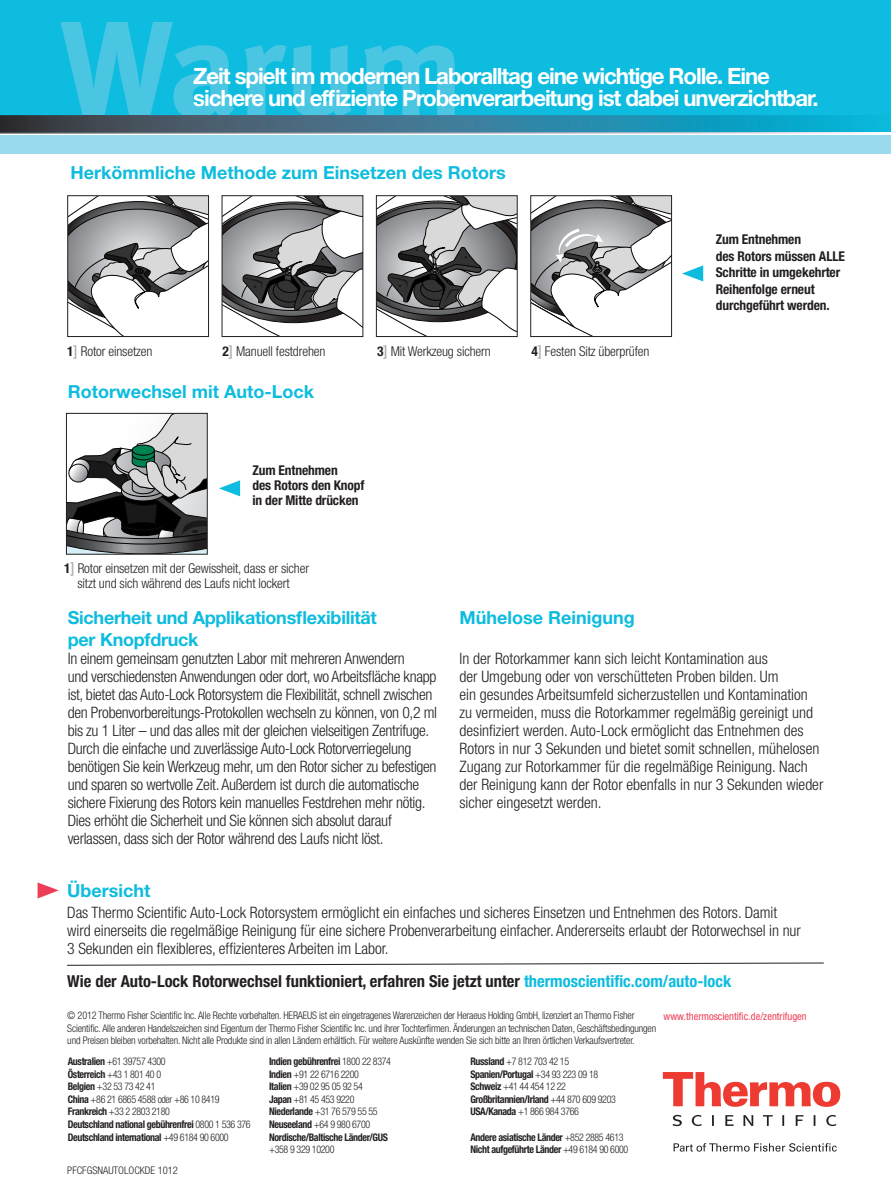
<style>
.page{position:relative;width:891px;height:1188px;background:#fff}
.page>*{position:absolute;margin:0;border:0;box-sizing:border-box;transform-origin:0 0}
.t1{font:700 22.5px/22.5px "Helvetica Neue LT Std";letter-spacing:-.05em;color:#fff}
.t2{font:700 18px/22.5px "Helvetica Neue LT Std";color:#0dbcde}
.t3{font:700 condensed 16.5px "Helvetica Neue LT Std";color:#231f20}
.t4{font:300 condensed 15.75px/18px "Helvetica Neue LT Std";letter-spacing:-.005em;color:#231f20}
.t5{font:300 condensed 13.5px/15px "Helvetica Neue LT Std";letter-spacing:-.01em;color:#231f20;text-align:center}
.t6{font:700 condensed 13.5px/16.5px "Helvetica Neue LT Std";letter-spacing:-.01em;color:#231f20}
.t7{font:700 condensed 10.5px/12.6px "Helvetica Neue LT Std";letter-spacing:-.035em;color:#231f20;scale:.95 1}
.t8{font:300 condensed 10.5px/12.6px "Helvetica Neue LT Std";letter-spacing:-.015em;color:#231f20}
.t9{font:condensed 10.5px "Helvetica Neue LT Std";color:#ee3d56}
.t10{font:300 condensed 10.5px "Helvetica Neue LT Std";letter-spacing:-.035em;color:#231f20;scale:.95 1}
.s1{font-weight:700}
.s2{font-weight:500;font-size:15px;color:#aeafb3}
.s3{color:#0dbcde}
.s4{font-weight:300}
</style>
<div class="page">
<svg style="left:68px;top:415px;width:138px;height:138px"></svg>
<div style="left:66px;top:413px;width:142px;height:142px;border:1px solid #231f20"></div>
<svg style="left:663px;top:1072px;width:177px;height:35px"></svg>
<svg style="left:672px;top:1115px;width:164px;height:11px"></svg>
<svg style="left:674px;top:1143px;width:163px;height:9px"></svg>
<svg style="left:38px;top:882px;width:21px;height:17px"></svg>
<div style="left:0;top:0;width:891px;height:132px;background:#0dbcde"></div>
<svg style="left:67px;top:962px;width:757px;height:4px"></svg>
<svg style="left:69px;top:197px;width:138px;height:138px"></svg>
<div style="left:67px;top:195px;width:142px;height:142px;border:1px solid #231f20"></div>
<svg style="left:224px;top:197px;width:137px;height:138px"></svg>
<div style="left:222px;top:195px;width:141px;height:142px;border:1px solid #231f20"></div>
<svg style="left:378px;top:197px;width:138px;height:138px"></svg>
<div style="left:376px;top:195px;width:142px;height:142px;border:1px solid #231f20"></div>
<svg style="left:532px;top:197px;width:138px;height:138px"></svg>
<div style="left:530px;top:195px;width:142px;height:142px;border:1px solid #231f20"></div>
<svg style="left:682px;top:265px;width:21px;height:16px"></svg>
<svg style="left:61px;top:22px;width:394px;height:93px"></svg>
<img style="left:0;top:115px;width:876px;height:19px">
<img style="left:82px;top:115px;width:373px;height:4px">
<div style="left:0;top:135px;width:891px;height:18px;background:#9adaed"></div>
<svg style="left:219px;top:480px;width:21px;height:16px"></svg>
<h1 class="t1" style="left:193px;top:67px;width:627px">Zeit spielt im modernen Laboralltag eine wichtige Rolle. Eine sichere und effiziente Probenverarbeitung ist dabei unverzichtbar.</h1>
<p class="t2" style="left:71px;top:163px;width:437px">Herkömmliche Methode zum Einsetzen des Rotors</p>
<p class="t5" style="left:67px;top:345px;width:87px"><span class="s1">1</span><span class="s2">]</span> Rotor einsetzen</p>
<p class="t5" style="left:223px;top:345px;width:104px"><span class="s1">2</span><span class="s2">]</span> Manuell festdrehen</p>
<p class="t5" style="left:377px;top:345px;width:115px"><span class="s1">3</span><span class="s2">]</span> Mit Werkzeug sichern</p>
<p class="t5" style="left:531px;top:345px;width:120px"><span class="s1">4</span><span class="s2">]</span> Festen Sitz überprüfen</p>
<p class="t2" style="left:68px;top:382px;width:248px">Rotorwechsel mit Auto-Lock</p>
<p class="t6" style="left:252px;top:464px;width:114px;line-height:15px">Zum Entnehmen<br>des Rotors den Knopf in der Mitte drücken</p>
<p class="t5" style="left:64px;top:561px;width:246px"><span class="s1">1</span><span class="s2">]</span> Rotor einsetzen mit der Gewissheit, dass er sicher sitzt und sich während des Laufs nicht lockert</p>
<p class="t6" style="left:716px;top:232px;width:131px">Zum Entnehmen<br>des Rotors müssen ALLE<br>Schritte in umgekehrter<br>Reihenfolge erneut durchgeführt werden.</p>
<p class="t2" style="left:68px;top:608px;width:311px">Sicherheit und Applikationsflexibilität per Knopfdruck</p>
<p class="t4" style="left:68px;top:651px;width:371px">In einem gemeinsam genutzten Labor mit mehreren Anwendern<br>und verschiedensten Anwendungen oder dort, wo Arbeitsfläche knapp ist, bietet das Auto-Lock Rotorsystem die Flexibilität, schnell zwischen den Probenvorbereitungs-Protokollen wechseln zu können, von 0,2 ml bis zu 1 Liter – und das alles mit der gleichen vielseitigen Zentrifuge.<br>Durch die einfache und zuverlässige Auto-Lock Rotorverriegelung benötigen Sie kein Werkzeug mehr, um den Rotor sicher zu befestigen und sparen so wertvolle Zeit. Außerdem ist durch die automatische sichere Fixierung des Rotors kein manuelles Festdrehen mehr nötig.<br>Dies erhöht die Sicherheit und Sie können sich absolut darauf verlassen, dass sich der Rotor während des Laufs nicht löst.</p>
<p class="t2" style="left:460px;top:608px;width:177px">Mühelose Reinigung</p>
<p class="t4" style="left:460px;top:651px;width:365px">In der Rotorkammer kann sich leicht Kontamination aus<br>der Umgebung oder von verschütteten Proben bilden. Um<br>ein gesundes Arbeitsumfeld sicherzustellen und Kontamination zu vermeiden, muss die Rotorkammer regelmäßig gereinigt und desinfiziert werden. Auto-Lock ermöglicht das Entnehmen des Rotors in nur 3 Sekunden und bietet somit schnellen, mühelosen Zugang zur Rotorkammer für die regelmäßige Reinigung. Nach der Reinigung kann der Rotor ebenfalls in nur 3 Sekunden wieder sicher eingesetzt werden.</p>
<p class="t2" style="left:67px;top:881px;width:85px">Übersicht</p>
<p class="t4" style="left:67px;top:905px;width:735px">Das Thermo Scientific Auto-Lock Rotorsystem ermöglicht ein einfaches und sicheres Einsetzen und Entnehmen des Rotors. Damit wird einerseits die regelmäßige Reinigung für eine sichere Probenverarbeitung einfacher. Andererseits erlaubt der Rotorwechsel in nur<br>3 Sekunden ein flexibleres, effizienteres Arbeiten im Labor.</p>
<p class="t3" style="left:67px;top:975px;width:665px">Wie der Auto-Lock Rotorwechsel funktioniert, erfahren Sie jetzt unter <span class="s3">thermoscientific.com/auto-lock</span></p>
<p class="t8" style="left:67px;top:1010px;width:591px">© 2012 Thermo Fisher Scientific Inc. Alle Rechte vorbehalten. HERAEUS ist ein eingetragenes Warenzeichen der Heraeus Holding GmbH, lizenziert an Thermo Fisher<br>Scientific. Alle anderen Handelszeichen sind Eigentum der Thermo Fisher Scientific Inc. und ihrer Tochterfirmen. Änderungen an technischen Daten, Geschäftsbedingungen und Preisen bleiben vorbehalten. Nicht alle Produkte sind in allen Ländern erhältlich. Für weitere Auskünfte wenden Sie sich bitte an Ihren örtlichen Verkaufsvertreter.</p>
<p class="t9" style="left:664px;top:1013px;width:145px">www.thermoscientific.de/zentrifugen</p>
<p class="t7" style="left:68px;top:1056px;width:194px">Australien <span class="s4">+61 39757 4300<br></span>Österreich <span class="s4">+43 1 801 40 0<br></span>Belgien <span class="s4">+32 53 73 42 41<br></span>China <span class="s4">+86 21 6865 4588 oder +86 10 8419<br></span>Frankreich <span class="s4">+33 2 2803 2180<br></span>Deutschland national gebührenfrei <span class="s4">0800 1 536 376<br></span>Deutschland international <span class="s4">+49 6184 90 6000</span></p>
<p class="t7" style="left:269px;top:1056px;width:130px">Indien gebührenfrei <span class="s4">1800 22 8374<br></span>Indien <span class="s4">+91 22 6716 2200<br></span>Italien <span class="s4">+39 02 95 05 92 54<br></span>Japan <span class="s4">+81 45 453 9220<br></span>Niederlande <span class="s4">+31 76 579 55 55<br></span>Neuseeland <span class="s4">+64 9 980 6700<br></span>Nordische/Baltische Länder/GUS</p>
<p class="t10" style="left:269px;top:1146px;width:70px">+358 9 329 10200</p>
<p class="t8" style="left:67px;top:1165px;width:112px">PFCFGSNAUTOLOCKDE 1012</p>
<p class="t7" style="left:470px;top:1056px;width:155px">Russland <span class="s4">+7 812 703 42 15<br></span>Spanien/Portugal <span class="s4">+34 93 223 09 18<br></span>Schweiz <span class="s4">+41 44 454 12 22<br></span>Großbritannien/Irland <span class="s4">+44 870 609 9203<br></span>USA/Kanada <span class="s4">+1 866 984 3766</span></p>
<p class="t7" style="left:470px;top:1131px;width:168px">Andere asiatische Länder <span class="s4">+852 2885 4613<br></span>Nicht aufgeführte Länder <span class="s4">+49 6184 90 6000</span></p>
</div>
